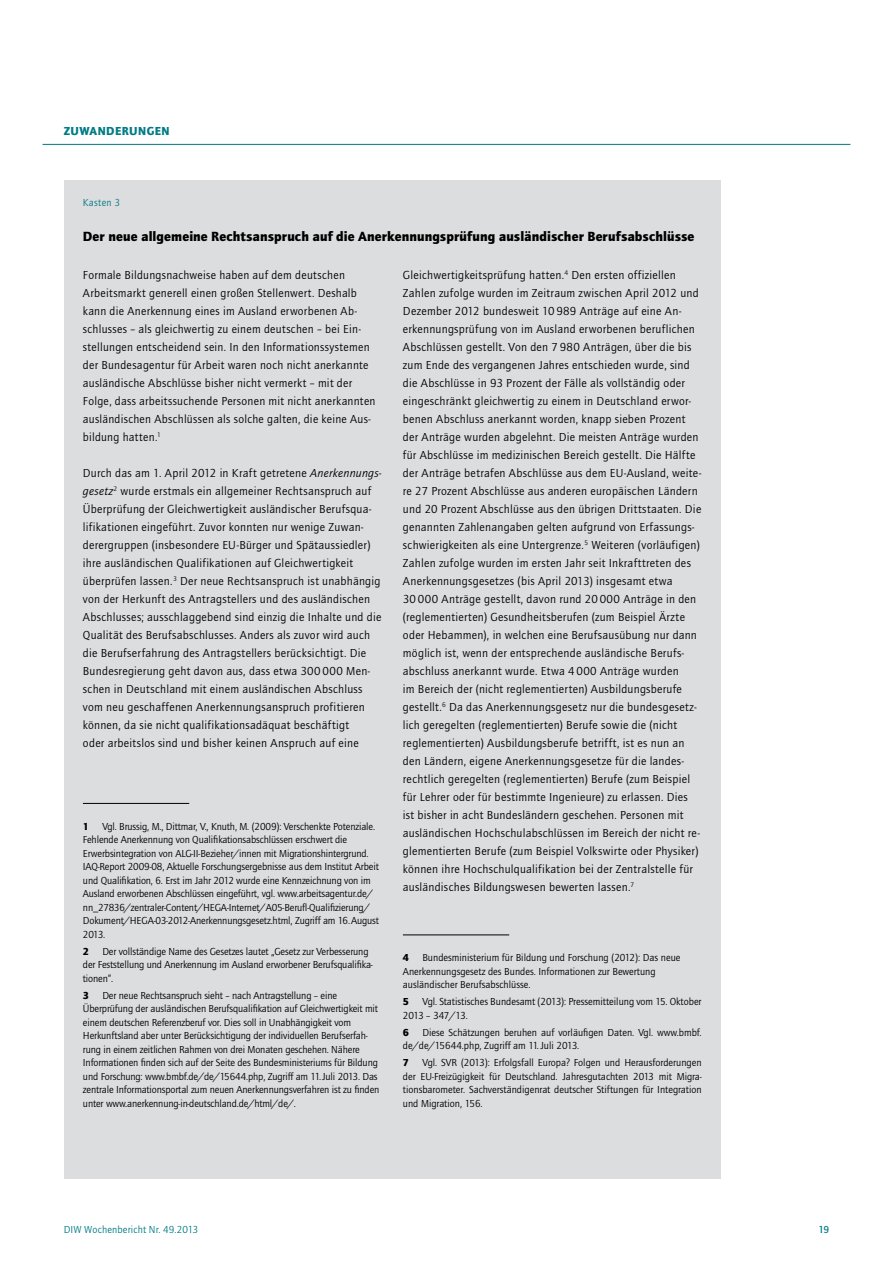
<style>
.page{position:relative;width:893px;height:1263px;background:#fff}
.page>*{position:absolute;margin:0;border:0;box-sizing:border-box;transform-origin:0 0}
.t1{font:900 13.8px "Quay Sans ITC Std";letter-spacing:.005em;color:#000}
.t2{font:12px/18px "Quay Sans ITC Std";letter-spacing:.02em;color:#000}
.t3{font:900 12px "Quay Sans ITC Std";letter-spacing:.04em;color:#007b85}
.t4{font:10.5px/13.5px "Quay Sans ITC Std";letter-spacing:-.01em;color:#000}
.t5{font:10.5px "Quay Sans ITC Std";letter-spacing:.015em;color:#007b85}
.t6{font:900 10.5px "Quay Sans ITC Std";color:#000}
.t7{font:500 10.5px "Quay Sans ITC Std";color:#007b85}
.s1{font-style:italic}
</style>
<div class="page">
<hr style="left:43px;top:144px;width:807px;height:1px;background:#007b85">
<div style="left:64px;top:181px;width:657px;height:998px;background:#dcddde"></div>
<hr style="left:83px;top:803px;width:106px;height:1px;background:#000">
<hr style="left:403px;top:934px;width:106px;height:1px;background:#000">
<p class="t3" style="left:64px;top:123px;width:26px">Zuwander</p>
<p class="t3" style="left:129px;top:123px;width:34px">ungen</p>
<p class="t5" style="left:83px;top:197px;width:38px">Kasten 3</p>
<p class="t1" style="left:83px;top:228px;width:613px">Der neue allgemeine Rechtsanspruch auf die Anerkennungsprüfung ausländischer Berufsabschlüsse</p>
<p class="t2" style="left:83px;top:266px;width:294px">Formale Bildungsnachweise haben auf dem deutschen Arbeitsmarkt generell einen großen Stellenwert. Deshalb kann die Anerkennung eines im Ausland erworbenen Ab&shy;schlusses – als gleichwertig zu einem deutschen – bei Ein&shy;stellungen entscheidend sein. In den Informationssystemen der Bundesagentur für Arbeit waren noch nicht anerkannte ausländische Abschlüsse bisher nicht vermerkt – mit der Folge, dass arbeitssuchende Personen mit nicht anerkannten ausländischen Abschlüssen als solche galten, die keine Aus&shy;bildung hatten.<sup>1</sup></p>
<p class="t2" style="left:83px;top:464px;width:300px">Durch das am 1. April 2012 in Kraft getretene <span class="s1">Anerkennungs&shy;gesetz</span><sup>2</sup> wurde erstmals ein allgemeiner Rechtsanspruch auf Überprüfung der Gleichwertigkeit ausländischer Berufsqua&shy;lifikationen eingeführt. Zuvor konnten nur wenige Zuwan&shy;derergruppen (insbesondere EU-Bürger und Spätaussiedler) ihre ausländischen Qualifikationen auf Gleichwertigkeit überprüfen lassen.<sup>3</sup> Der neue Rechtsanspruch ist unabhängig von der Herkunft des Antragstellers und des ausländischen Abschlusses; ausschlaggebend sind einzig die Inhalte und die Qualität des Berufsabschlusses. Anders als zuvor wird auch die Berufserfahrung des Antragstellers berücksichtigt. Die Bundesregierung geht davon aus, dass etwa 300 000 Men&shy;schen in Deutschland mit einem ausländischen Abschluss vom neu geschaffenen Anerkennungsanspruch profitieren können, da sie nicht qualifikationsadäquat beschäftigt<br>oder arbeitslos sind und bisher keinen Anspruch auf eine</p>
<p class="t4" style="left:83px;top:819px;width:298px;text-indent:19px">Vgl. Brussig, M., Dittmar, V., Knuth, M. (2009): Verschenkte Potenziale.<br>Fehlende Anerkennung von Qualifikationsabschlüssen erschwert die Erwerbsintegration von ALG-II-Bezieher/innen mit Migrationshintergrund.<br>IAQ-Report 2009-08, Aktuelle Forschungsergebnisse aus dem Institut Arbeit und Qualifikation, 6. Erst im Jahr 2012 wurde eine Kennzeichnung von im Ausland erworbenen Abschlüssen eingeführt, vgl. www.arbeitsagentur.de/ nn_27836/zentraler-Content/HEGA-Internet/A05-Berufl-Qualifizierung/ Dokument/HEGA-03-2012-Anerkennungsgesetz.html, Zugriff am 16.August 2013.</p>
<p class="t6" style="left:83px;top:945px;width:8px">2</p>
<p class="t6" style="left:83px;top:820px;width:8px">1</p>
<p class="t4" style="left:83px;top:945px;width:291px;text-indent:19px">Der vollständige Name des Gesetzes lautet „Gesetz zur Verbesserung der Feststellung und Anerkennung im Ausland erworbener Berufsqualifika&shy;tionen“.</p>
<p class="t6" style="left:83px;top:989px;width:8px">3</p>
<p class="t4" style="left:83px;top:989px;width:298px;text-indent:19px">Der neue Rechtsanspruch sieht – nach Antragstellung – eine Überprüfung der ausländischen Berufsqualifikation auf Gleichwertigkeit mit einem deutschen Referenzberuf vor. Dies soll in Unabhängigkeit vom Herkunftsland aber unter Berücksichtigung der individuellen Berufserfah&shy;rung in einem zeitlichen Rahmen von drei Monaten geschehen. Nähere Informationen finden sich auf der Seite des Bundesministeriums für Bildung und Forschung: www.bmbf.de/de/15644.php, Zugriff am 11.Juli 2013. Das zentrale Informationsportal zum neuen Anerkennungsverfahren ist zu finden unter www.anerkennung-in-deutschland.de/html/de/.</p>
<p class="t2" style="left:403px;top:266px;width:300px">Gleichwertigkeitsprüfung hatten.<sup>4</sup> Den ersten offiziellen Zahlen zufolge wurden im Zeitraum zwischen April 2012 und Dezember 2012 bundesweit 10 989 Anträge auf eine An&shy;erkennungsprüfung von im Ausland erworbenen beruflichen Abschlüssen gestellt. Von den 7 980 Anträgen, über die bis zum Ende des vergangenen Jahres entschieden wurde, sind die Abschlüsse in 93 Prozent der Fälle als vollständig oder eingeschränkt gleichwertig zu einem in Deutschland erwor&shy;benen Abschluss anerkannt worden, knapp sieben Prozent der Anträge wurden abgelehnt. Die meisten Anträge wurden für Abschlüsse im medizinischen Bereich gestellt. Die Hälfte der Anträge betrafen Abschlüsse aus dem EU-Ausland, weite&shy;re 27 Prozent Abschlüsse aus anderen europäischen Ländern und 20 Prozent Abschlüsse aus den übrigen Drittstaaten. Die genannten Zahlenangaben gelten aufgrund von Erfassungs&shy;schwierigkeiten als eine Untergrenze.<sup>5</sup> Weiteren (vorläufigen)<br>Zahlen zufolge wurden im ersten Jahr seit Inkrafttreten des Anerkennungsgesetzes (bis April 2013) insgesamt etwa<br>30 000 Anträge gestellt, davon rund 20 000 Anträge in den (reglementierten) Gesundheitsberufen (zum Beispiel Ärzte oder Hebammen), in welchen eine Berufsausübung nur dann möglich ist, wenn der entsprechende ausländische Berufs&shy;abschluss anerkannt wurde. Etwa 4 000 Anträge wurden<br>im Bereich der (nicht reglementierten) Ausbildungsberufe gestellt.<sup>6</sup> Da das Anerkennungsgesetz nur die bundesgesetz&shy;lich geregelten (reglementierten) Berufe sowie die (nicht reglementierten) Ausbildungsberufe betrifft, ist es nun an den Ländern, eigene Anerkennungsgesetze für die landes&shy;rechtlich geregelten (reglementierten) Berufe (zum Beispiel für Lehrer oder für bestimmte Ingenieure) zu erlassen. Dies ist bisher in acht Bundesländern geschehen. Personen mit ausländischen Hochschulabschlüssen im Bereich der nicht re&shy;glementierten Berufe (zum Beispiel Volkswirte oder Physiker) können ihre Hochschulqualifikation bei der Zentralstelle für ausländisches Bildungswesen bewerten lassen.<sup>7</sup></p>
<p class="t4" style="left:403px;top:951px;width:279px;text-indent:19px">Bundesministerium für Bildung und Forschung (2012): Das neue<br>Anerkennungsgesetz des Bundes. Informationen zur Bewertung ausländischer Berufsabschlüsse.</p>
<p class="t6" style="left:403px;top:995px;width:8px">5</p>
<p class="t6" style="left:403px;top:951px;width:8px">4</p>
<p class="t4" style="left:403px;top:995px;width:300px;text-indent:19px">Vgl. Statistisches Bundesamt (2013): Pressemitteilung vom 15. Oktober<br>2013 – 347/13.</p>
<p class="t6" style="left:403px;top:1026px;width:8px">6</p>
<p class="t4" style="left:403px;top:1025px;width:300px;text-indent:19px">Diese Schätzungen beruhen auf vorläufigen Daten. Vgl. www.bmbf. de/de/15644.php, Zugriff am 11.Juli 2013.</p>
<p class="t6" style="left:403px;top:1056px;width:8px">7</p>
<p class="t4" style="left:403px;top:1056px;width:300px;text-align:justify;text-indent:19px">Vgl. SVR (2013): Erfolgsfall Europa? Folgen und Herausforderungen der EU-Freizügigkeit für Deutschland. Jahresgutachten 2013 mit Migra&shy;tionsbarometer. Sachverständigenrat deutscher Stiftungen für Integration und Migration, 156.</p>
<p class="t5" style="left:64px;top:1223px;width:136px">DIW Wochenbericht Nr. 49.2013</p>
<p class="t7" style="left:818px;top:1223px;width:12px">19</p>
</div>
